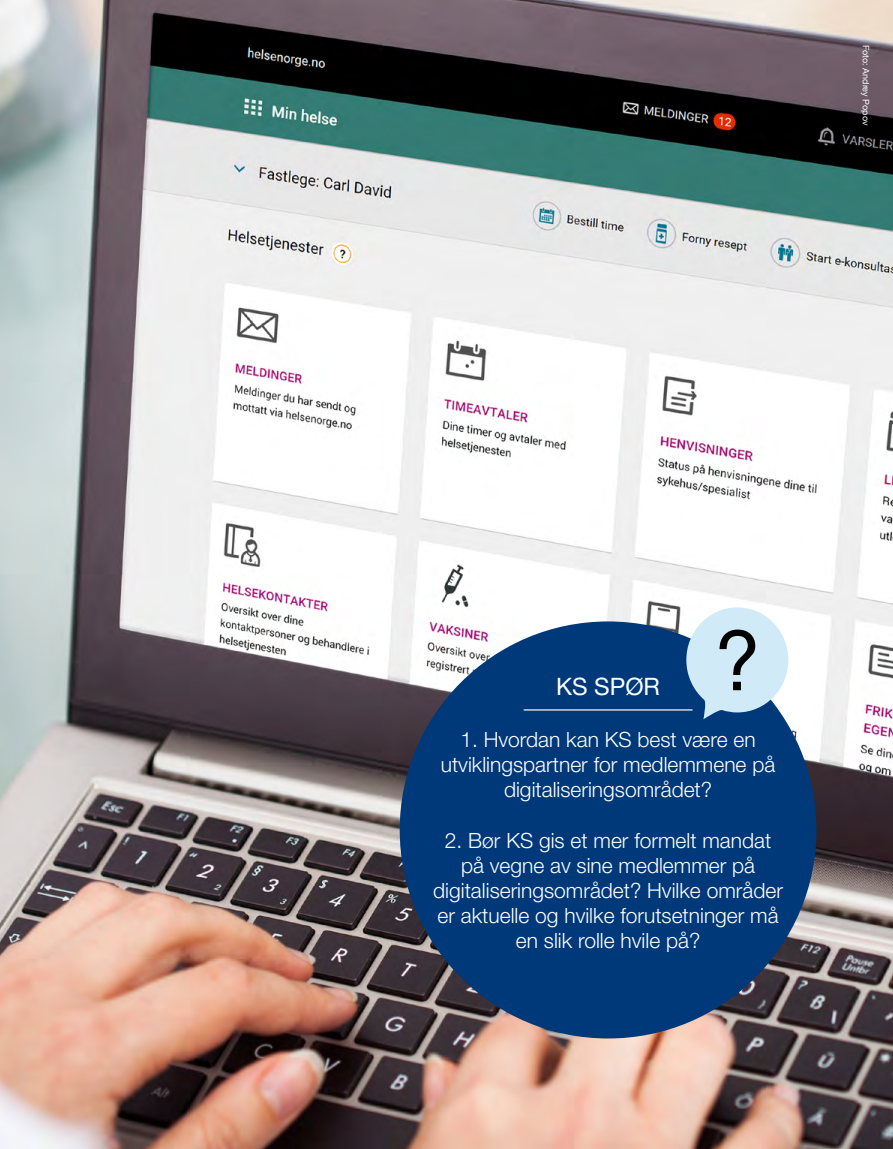
<style>
.page{position:relative;width:893px;height:1149px;background:#fff}
.page>*{position:absolute;margin:0;border:0;box-sizing:border-box;transform-origin:0 0}
.t1{font:24px "Helvetica Neue";color:#fff}
.t2{font:300 21px/25.2px "Helvetica Neue";color:#fff;text-align:center}
.t3{font:9px "Helvetica Neue";color:#fff}
</style>
<div class="page">
<img style="left:0;top:0;width:893px;height:1148px">
<div style="left:400px;top:621px;width:416px;height:417px;background:#00397a;border-radius:50%"></div>
<hr style="left:524px;top:709px;width:168px;height:1px;background:#fff">
<svg style="left:686px;top:607px;width:102px;height:112px"></svg>
<p class="t3" style="left:871px;top:45px;width:82px;rotate:90deg">Foto: Andrey Popov</p>
<p class="t1" style="left:556px;top:672px;width:106px">KS SPØR</p>
<p class="t2" style="left:441px;top:726px;width:336px">1. Hvordan kan KS best være en utviklingspartner for medlemmene på digitaliseringsområdet?</p>
<p class="t2" style="left:433px;top:826px;width:351px">2. Bør KS gis et mer formelt mandat på vegne av sine medlemmer på digitaliseringsområdet? Hvilke områder er aktuelle og hvilke forutsetninger må en slik rolle hvile på?</p>
</div>
